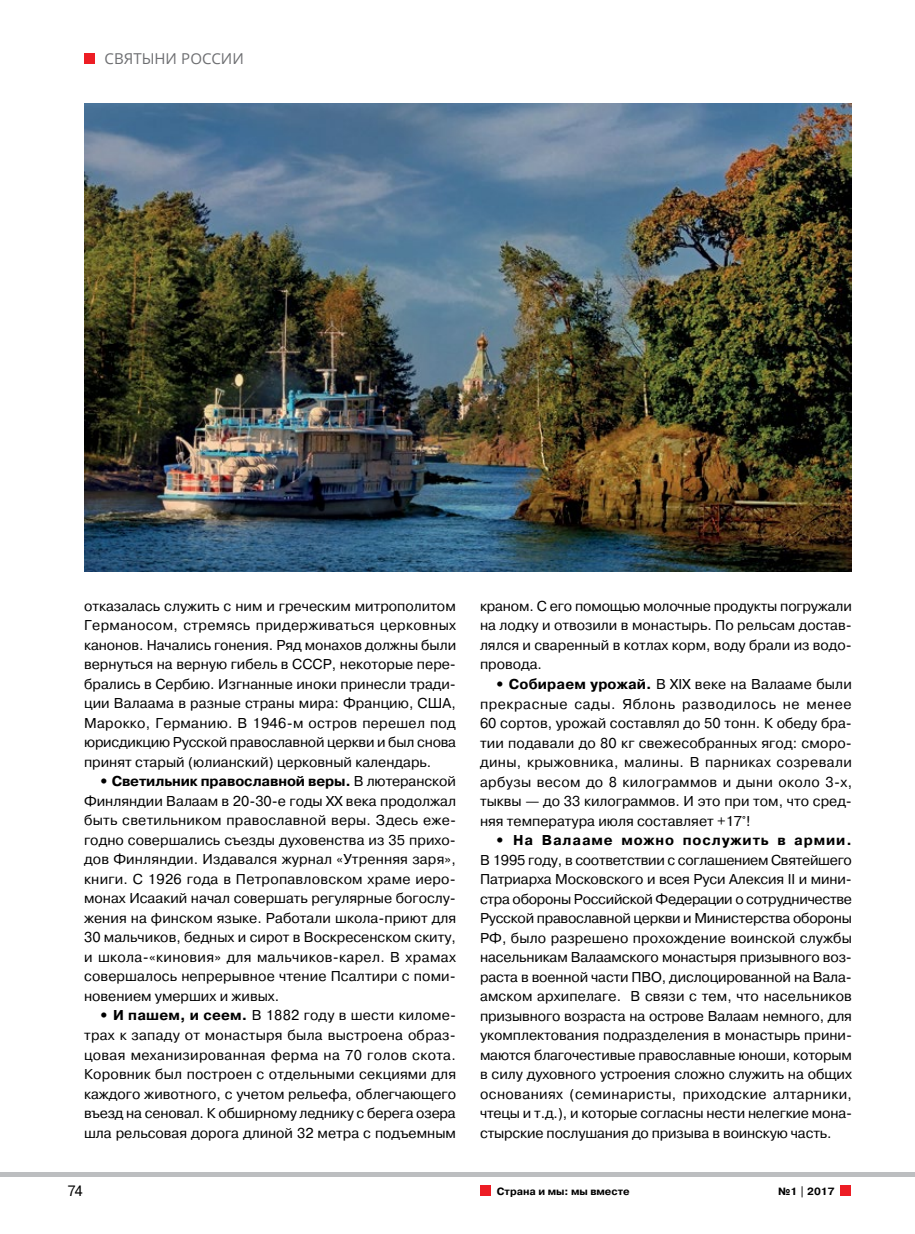
<style>
.page{position:relative;width:915px;height:1234px;background:#fff}
.page>*{position:absolute;margin:0;border:0;box-sizing:border-box;transform-origin:0 0}
.t1{font:15px "Open Sans";color:#6d6e71}
.t2{font:15px "Pragmatica";color:#000;scale:.9 1}
.t3{font:14.25px/19.5px "Pragmatica";color:#000;text-align:justify}
.t4{font:700 14.25px "Pragmatica";letter-spacing:.06em;color:#000}
.t5{font:700 10.5px "Pragmatica C";color:#000}
.s1{font-weight:700}
</style>
<div class="page">
<img style="left:84px;top:104px;width:767px;height:468px">
<div style="left:840px;top:1184px;width:10px;height:11px;background:#ed1d24"></div>
<div style="left:480px;top:1184px;width:10px;height:11px;background:#ed1d24"></div>
<div style="left:0;top:1171px;width:914px;height:5px;background:#bcbec0"></div>
<div style="left:84px;top:54px;width:11px;height:10px;background:#ed1d24"></div>
<p class="t1" style="left:105px;top:48px;width:141px">Святыни России</p>
<p class="t3" style="left:84px;top:596px;width:373px">отказалась служить с ним и греческим митрополитом Германосом, стремясь придерживаться церковных канонов. Начались гонения. Ряд монахов должны были вернуться на верную гибель в СССР, некоторые пере&shy;брались в Сербию. Изгнанные иноки принесли тради&shy;ции Валаама в разные страны мира: Францию, США, Марокко, Германию. В 1946-м остров перешел под юрисдикцию Русской православной церкви и был снова принят старый (юлианский) церковный календарь.</p>
<p class="t3" style="left:84px;top:771px;width:373px;text-indent:15px"><span class="s1">• Светильник православной веры.</span> В лютеранской Финляндии Валаам в 20-30-е годы ХХ века продолжал быть светильником православной веры. Здесь еже&shy;годно совершались съезды духовенства из 35 прихо&shy;дов Финляндии. Издавался журнал «Утренняя заря», книги. С 1926 года в Петропавловском храме иеро&shy;монах Исаакий начал совершать регулярные богослу&shy;жения на финском языке. Работали школа-приют для 30 мальчиков, бедных и сирот в Воскресенском скиту, и школа-«киновия» для мальчиков-карел. В храмах совершалось непрерывное чтение Псалтири с поми&shy;новением умерших и живых.</p>
<p class="t3" style="left:84px;top:1005px;width:373px;text-indent:15px"><span class="s1">• И пашем, и сеем.</span> В 1882 году в шести киломе&shy;трах к западу от монастыря была выстроена образ&shy;цовая механизированная ферма на 70 голов скота.<br>Коровник был построен с отдельными секциями для каждого животного, с учетом рельефа, облегчающего въезд на сеновал. К обширному леднику с берега озера шла рельсовая дорога длиной 32 метра с подъемным</p>
<p class="t3" style="left:480px;top:596px;width:373px">краном. С его помощью молочные продукты погружали на лодку и отвозили в монастырь. По рельсам достав&shy;лялся и сваренный в котлах корм, воду брали из водо&shy;провода.</p>
<p class="t3" style="left:480px;top:674px;width:373px;text-indent:15px"><span class="s1">• Собираем урожай.</span> В XIX веке на Валааме были прекрасные сады. Яблонь разводилось не менее 60 сортов, урожай составлял до 50 тонн. К обеду бра&shy;тии подавали до 80 кг свежесобранных ягод: сморо&shy;дины, крыжовника, малины. В парниках созревали арбузы весом до 8 килограммов и дыни около 3-х, тыквы — до 33 килограммов. И это при том, что сред&shy;няя температура июля составляет +17°!</p>
<p class="t4" style="left:495px;top:830px;width:358px">• На Валааме можно послужить в армии.</p>
<p class="t3" style="left:480px;top:850px;width:373px">В 1995 году, в соответствии с соглашением Святейшего Патриарха Московского и всея Руси Алексия II и мини&shy;стра обороны Российской Федерации о сотрудничестве Русской православной церкви и Министерства обороны РФ, было разрешено прохождение воинской службы насельникам Валаамского монастыря призывного воз&shy;раста в военной части ПВО, дислоцированной на Вала&shy;амском архипелаге. В связи с тем, что насельников призывного возраста на острове Валаам немного, для укомплектования подразделения в монастырь прини&shy;маются благочестивые православные юноши, которым в силу духовного устроения сложно служить на общих основаниях (семинаристы, приходские алтарники, чтецы и т.д.), и которые согласны нести нелегкие мона&shy;стырские послушания до призыва в воинскую часть.</p>
<p class="t2" style="left:68px;top:1181px;width:18px">74</p>
<p class="t5" style="left:496px;top:1185px;width:134px">Страна и мы: мы вместе</p>
<p class="t5" style="left:778px;top:1185px;width:58px">№1 | 2017</p>
</div>
